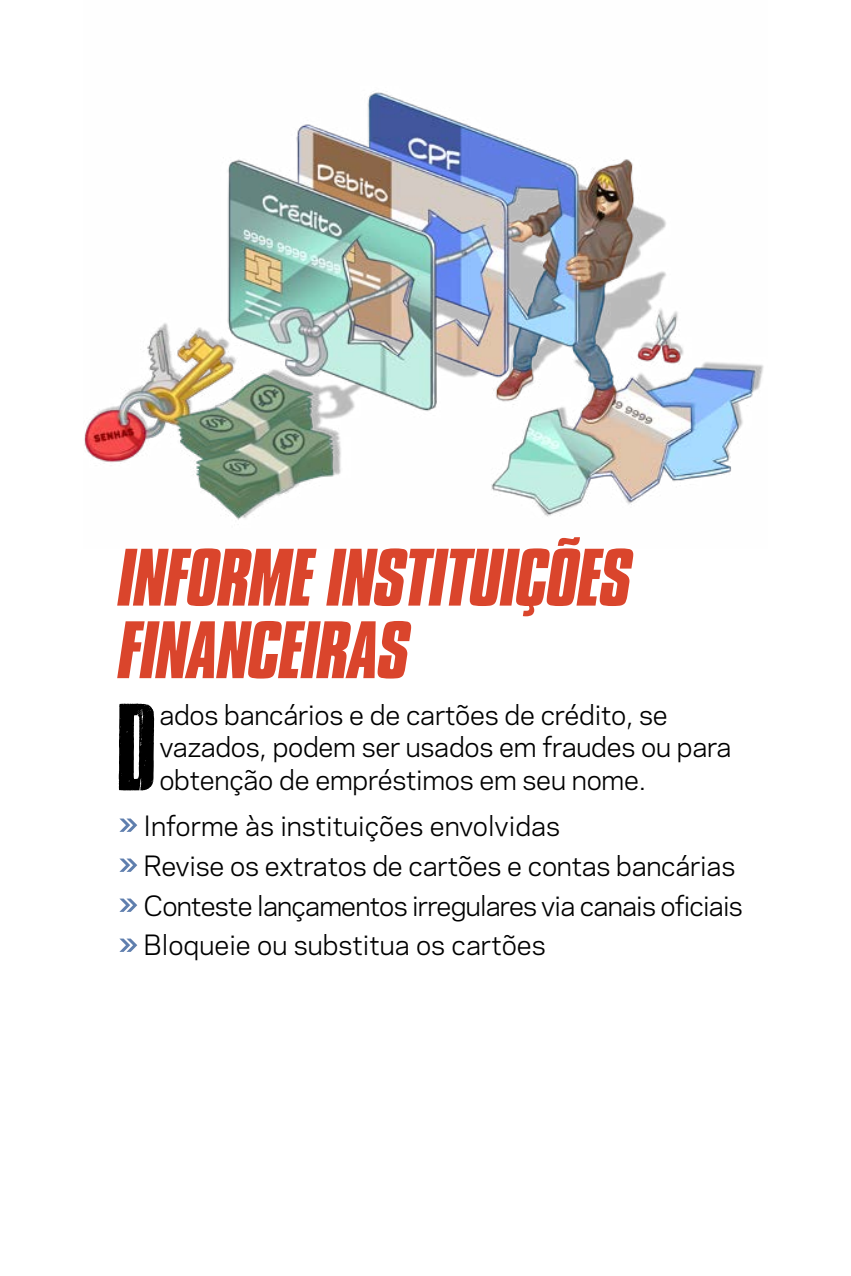
<style>
.page{position:relative;width:851px;height:1276px;background:#fff}
.page>*{position:absolute;margin:0;border:0;box-sizing:border-box;transform-origin:0 0}
.t1{font:103.25px "Cross Town";color:#000}
.t2{font:italic 700 70px/72.5px "Compacta BT";letter-spacing:-.02em;color:#da452c}
.t3{font:26.25px/39.5px "Galaxie Polaris";letter-spacing:-.01em;color:#000}
</style>
<div class="page">
<svg style="left:119px;top:818px;width:18px;height:14px"></svg>
<svg style="left:119px;top:858px;width:18px;height:14px"></svg>
<svg style="left:119px;top:898px;width:18px;height:14px"></svg>
<svg style="left:119px;top:938px;width:18px;height:14px"></svg>
<img style="left:84px;top:91px;width:680px;height:429px">
<h2 class="t2" style="left:119px;top:542px;width:515px">INFORME INSTITUIÇÕES<br>FINANCEIRAS</h2>
<h1 class="t1" style="left:119px;top:702px;width:40px">D</h1>
<p class="t3" style="left:159px;top:697px;width:573px;line-height:32.5px">ados bancários e de cartões de crédito, se vazados, podem ser usados em fraudes ou para obtenção de empréstimos em seu nome.</p>
<p class="t3" style="left:144px;top:805px;width:600px">Informe às instituições envolvidas<br>Revise os extratos de cartões e contas bancárias Conteste lançamentos irregulares via canais oficiais Bloqueie ou substitua os cartões</p>
</div>
